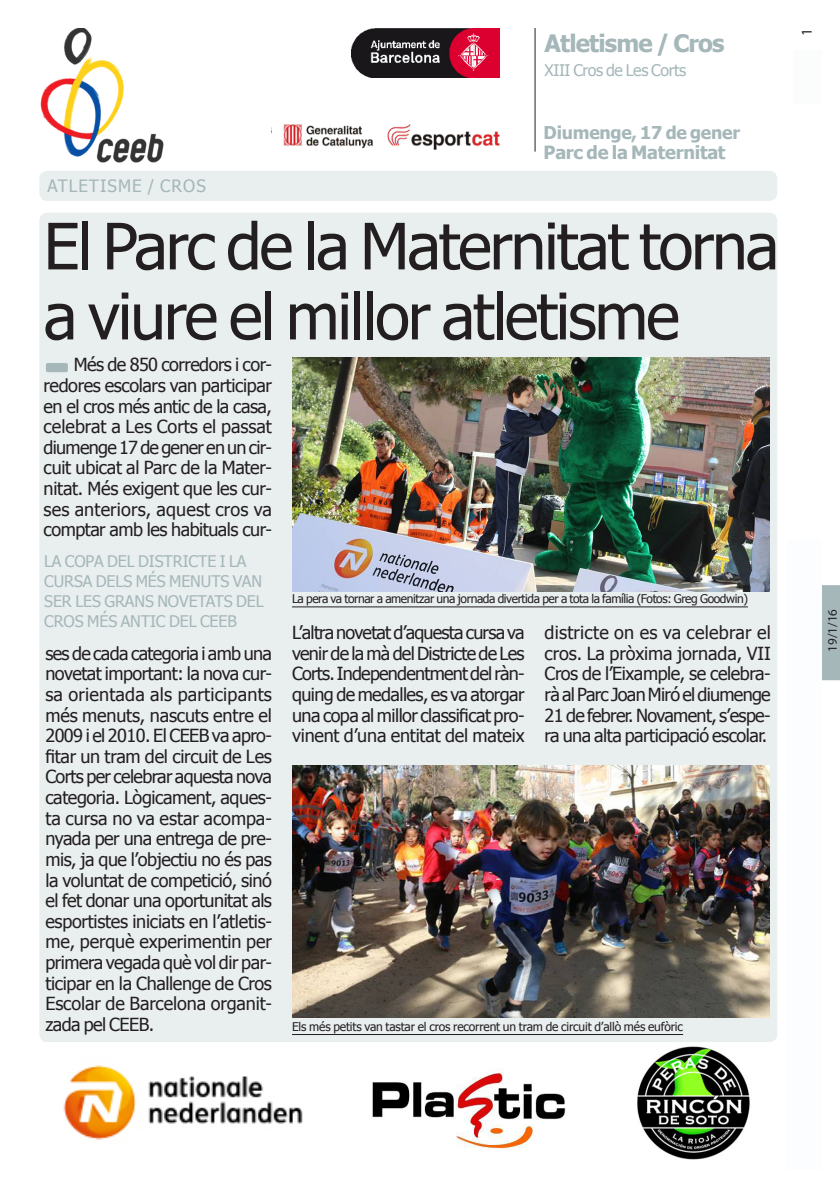
<style>
.page{position:relative;width:840px;height:1191px;background:#fff}
.page>*{position:absolute;margin:0;border:0;box-sizing:border-box;transform-origin:0 0}
.totc_TITULAR-noti-31{font:64px/70px "Tahoma";letter-spacing:-.035em;color:#231f20}
.t1{font:700 24px "Tahoma";letter-spacing:-.035em;color:#a5b7b9}
.t2{font:700 18.2px "Tahoma";letter-spacing:-.015em;color:#a5b7b9}
.totc_TEXT_BASE{font:18px/20.6px "Tahoma";letter-spacing:-.03em;color:#231f20;text-align:justify}
.t3{font:700 17.6px "Tahoma";letter-spacing:-.015em;color:#a5b7b9}
.totc_EPÍGRAF{font:17px "Tahoma";letter-spacing:.065em;color:#a5b7b9}
.totc_EPÍGRAF-2{font:16px/20px "Tahoma";letter-spacing:-.005em;color:#a5b7b9}
.totc_EPÍGRAF-3{font:16px "Tahoma";letter-spacing:-.025em;color:#a5b7b9}
.t4{font:15px "Myriad Pro";color:#231f20}
.totc_FRASE_noti-càrr{font:13px "Myriad Pro";color:#231f20}
.totc_PEU_FOTO{font:12px "Tahoma";letter-spacing:-.035em;color:#231f20}
.totc_PEU_FOTO-2{font:12px "Tahoma";letter-spacing:-.015em;color:#231f20}
</style>
<div class="page">
<div style="left:822px;top:585px;width:17px;height:95px;background:#a5b7b9"></div>
<div style="left:39px;top:213px;width:737px;height:829px;background:#e9eeef;border-radius:8px"></div>
<div style="left:39px;top:171px;width:737px;height:30px;background:#e9eeef;border-radius:8px"></div>
<img style="left:292px;top:357px;width:477px;height:234px">
<hr style="left:292px;top:606px;width:455px;height:1px;background:#231f20">
<hr style="left:534px;top:28px;width:1px;height:124px;background:#231f20">
<div style="left:787px;top:540px;width:34px;height:629px;background:#fbfdfe"></div>
<div style="left:793px;top:50px;width:28px;height:54px;background:#fbfdfc"></div>
<img style="left:351px;top:28px;width:148px;height:50px">
<img style="left:63px;top:1065px;width:240px;height:75px">
<img style="left:637px;top:1046px;width:113px;height:114px">
<img style="left:283px;top:124px;width:217px;height:26px">
<img style="left:40px;top:28px;width:124px;height:134px">
<img style="left:292px;top:765px;width:476px;height:252px">
<hr style="left:292px;top:1034px;width:390px;height:1px;background:#231f20">
<div style="left:46px;top:363px;width:22px;height:9px;background:#a5b7b9;border-radius:2px"></div>
<img style="left:372px;top:1071px;width:194px;height:77px">
<p class="t1" style="left:544px;top:27px;width:181px">Atletisme / Cros</p>
<p class="totc_EPÍGRAF-3" style="left:544px;top:60px;width:143px">XIII Cros de Les Corts</p>
<p class="totc_EPÍGRAF" style="left:47px;top:174px;width:160px">ATLETISME / CROS</p>
<p class="t3" style="left:543px;top:120px;width:198px">Diumenge, 17 de gener</p>
<p class="t2" style="left:543px;top:140px;width:183px">Parc de la Maternitat</p>
<p class="totc_TITULAR-noti-31" style="left:44px;top:215px;width:736px">El Parc de la Maternitat torna a viure el millor atletisme</p>
<p class="totc_TEXT_BASE" style="left:44px;top:355px;width:230px;text-indent:30px">Més de 850 corredors i cor&shy;redores escolars van participar en el cros més antic de la casa, celebrat a Les Corts el passat diumenge 17 de gener en un cir&shy;cuit ubicat al Parc de la Mater&shy;nitat. Més exigent que les cur&shy;ses anteriors, aquest cros va comptar amb les habituals cur-</p>
<p class="totc_EPÍGRAF-2" style="left:44px;top:552px;width:221px">LA COPA DEL DISTRICTE I LA<br>CURSA DELS MÉS MENUTS VAN<br>SER LES GRANS NOVETATS DEL<br>CROS MÉS ANTIC DEL CEEB</p>
<p class="totc_TEXT_BASE" style="left:45px;top:644px;width:228px">ses de cada categoria i amb una novetat important: la nova cur&shy;sa orientada als participants més menuts, nascuts entre el 2009 i el 2010. El CEEB va apro&shy;fitar un tram del circuit de Les Corts per celebrar aquesta nova categoria. Lògicament, aques&shy;ta cursa no va estar acompa&shy;nyada per una entrega de pre&shy;mis, ja que l’objectiu no és pas la voluntat de competició, sinó el fet donar una oportunitat als esportistes iniciats en l’atletis&shy;me, perquè experimentin per primera vegada què vol dir par&shy;ticipar en la Challenge de Cros Escolar de Barcelona organit&shy;zada pel CEEB.</p>
<p class="totc_PEU_FOTO" style="left:292px;top:590px;width:457px">La pera va tornar a amenitzar una jornada divertida per a tota la família (Fotos: Greg Goodwin)</p>
<p class="totc_TEXT_BASE" style="left:292px;top:623px;width:234px">L’altra novetat d’aquesta cursa va venir de la mà del Districte de Les Corts. Independentment del ràn&shy;quing de medalles, es va atorgar una copa al millor classificat pro&shy;vinent d’una entitat del mateix</p>
<p class="totc_TEXT_BASE" style="left:544px;top:623px;width:227px">districte on es va celebrar el cros. La pròxima jornada, VII Cros de l’Eixample, se celebra&shy;rà al Parc Joan Miró el diumenge 21 de febrer. Novament, s’espe&shy;ra una alta participació escolar.</p>
<p class="totc_PEU_FOTO-2" style="left:292px;top:1018px;width:392px">Els més petits van tastar el cros recorrent un tram de circuit d’allò més eufòric</p>
<p class="t4" style="left:797px;top:36px;width:9px;rotate:-90deg">1</p>
<p class="totc_FRASE_noti-càrr" style="left:824px;top:652px;width:44px;rotate:-90deg">19/1/16</p>
</div>
